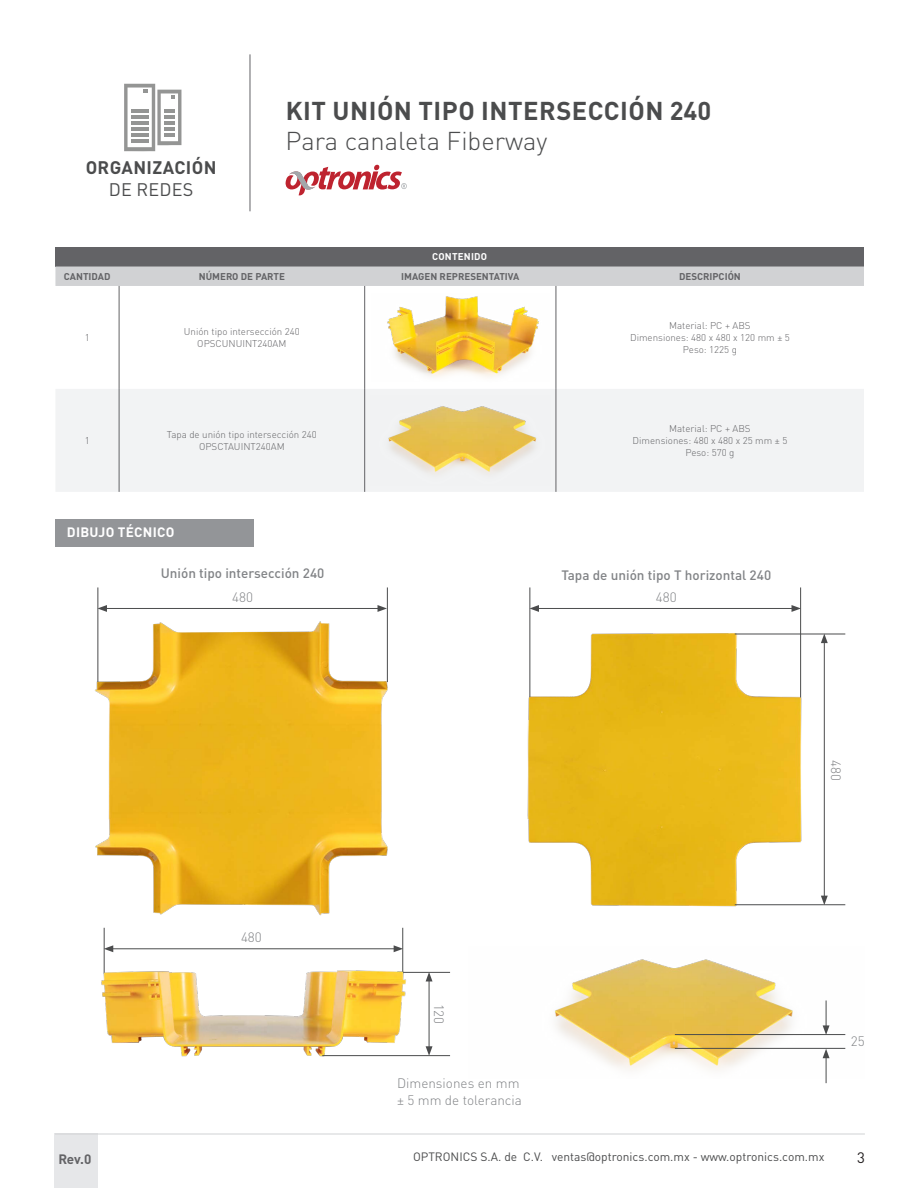
<style>
.page{position:relative;width:918px;height:1188px;background:#fff}
.page>*{position:absolute;margin:0;border:0;box-sizing:border-box;transform-origin:0 0}
.t1{font:700 25.5px "DIN Pro";letter-spacing:.02em;color:#4b4c4d}
.t2{font:300 25.5px "DIN Pro";color:#4b4c4d}
.t3{font:700 18px "DIN Pro";letter-spacing:.02em;color:#4b4c4d}
.t4{font:18px "DIN Pro";letter-spacing:.01em;color:#4b4c4d}
.t5{font:15px "DIN Pro";color:#231f20}
.t6{font:500 13.5px "DIN Pro";color:#818386}
.t7{font:300 13.5px/16.2px "DIN Pro";color:#818386}
.t8{font:700 13.5px "DIN Pro";letter-spacing:.02em;color:#fff}
.t9{font:700 13.5px "DIN Pro";color:#636366}
.t10{font:12px "DIN Pro";color:#4b4c4d}
.t11{font:300 9.75px/11.7px "DIN Pro";color:#636366;text-align:center}
.t12{font:700 9.75px "DIN Pro";color:#636366}
.t13{font:700 9.75px "DIN Pro";letter-spacing:.02em;color:#fff}
</style>
<div class="page">
<div style="left:54px;top:1134px;width:44px;height:54px;background:#e6e7e9"></div>
<hr style="left:55px;top:1134px;width:810px;height:1px;background:#d1d2d4">
<hr style="left:250px;top:54px;width:1px;height:157px;background:#636366">
<svg style="left:285px;top:165px;width:122px;height:30px"></svg>
<svg style="left:124px;top:84px;width:57px;height:67px"></svg>
<div style="left:55px;top:247px;width:809px;height:20px;background:#636366"></div>
<div style="left:55px;top:267px;width:809px;height:19px;background:#d1d2d4"></div>
<div style="left:56px;top:389px;width:808px;height:103px;background:#f2f3f4"></div>
<hr style="left:119px;top:286px;width:1px;height:103px;background:#636366">
<hr style="left:364px;top:286px;width:1px;height:103px;background:#636366">
<hr style="left:556px;top:286px;width:1px;height:103px;background:#636366">
<hr style="left:119px;top:389px;width:1px;height:103px;background:#636366">
<hr style="left:364px;top:389px;width:1px;height:103px;background:#636366">
<hr style="left:556px;top:389px;width:1px;height:103px;background:#636366">
<img style="left:387px;top:296px;width:152px;height:81px">
<img style="left:370px;top:395px;width:180px;height:90px">
<div style="left:55px;top:519px;width:199px;height:27px;background:#939598"></div>
<hr style="left:387px;top:587px;width:1px;height:95px;background:#4b4c4d">
<hr style="left:105px;top:608px;width:275px;height:1px;background:#4b4c4d">
<svg style="left:378px;top:605px;width:9px;height:7px"></svg>
<svg style="left:99px;top:605px;width:8px;height:7px"></svg>
<hr style="left:98px;top:587px;width:1px;height:95px;background:#4b4c4d">
<hr style="left:800px;top:587px;width:1px;height:111px;background:#4b4c4d">
<hr style="left:529px;top:587px;width:1px;height:111px;background:#4b4c4d">
<hr style="left:402px;top:928px;width:1px;height:46px;background:#4b4c4d">
<hr style="left:104px;top:928px;width:1px;height:46px;background:#4b4c4d">
<img style="left:555px;top:959px;width:291px;height:111px">
<img style="left:101px;top:946px;width:350px;height:111px">
<img style="left:95px;top:612px;width:309px;height:324px">
<img style="left:527px;top:607px;width:319px;height:300px">
<hr style="left:675px;top:1048px;width:170px;height:1px;background:#4b4c4d">
<svg style="left:823px;top:1000px;width:7px;height:34px"></svg>
<hr style="left:675px;top:1034px;width:170px;height:1px;background:#4b4c4d">
<svg style="left:823px;top:1049px;width:7px;height:34px"></svg>
<hr style="left:322px;top:1055px;width:128px;height:1px;background:#4b4c4d">
<hr style="left:429px;top:979px;width:1px;height:70px;background:#4b4c4d">
<svg style="left:426px;top:1046px;width:7px;height:10px"></svg>
<svg style="left:426px;top:973px;width:7px;height:8px"></svg>
<hr style="left:403px;top:972px;width:47px;height:1px;background:#4b4c4d">
<hr style="left:735px;top:904px;width:110px;height:1px;background:#4b4c4d">
<hr style="left:824px;top:641px;width:1px;height:257px;background:#4b4c4d">
<svg style="left:821px;top:896px;width:7px;height:9px"></svg>
<svg style="left:821px;top:635px;width:7px;height:8px"></svg>
<hr style="left:735px;top:634px;width:110px;height:1px;background:#4b4c4d">
<h2 class="t3" style="left:86px;top:153px;width:132px">ORGANIZACIÓN</h2>
<h2 class="t4" style="left:109px;top:177px;width:86px">DE REDES</h2>
<h1 class="t1" style="left:286px;top:89px;width:427px">KIT UNIÓN TIPO INTERSECCIÓN 240</h1>
<h1 class="t2" style="left:286px;top:121px;width:263px">Para canaleta Fiberway</h1>
<p class="t13" style="left:432px;top:248px;width:56px">CONTENIDO</p>
<p class="t12" style="left:64px;top:268px;width:48px">CANTIDAD</p>
<p class="t12" style="left:199px;top:268px;width:88px">NÚMERO DE PARTE</p>
<p class="t12" style="left:401px;top:268px;width:120px">IMAGEN REPRESENTATIVA</p>
<p class="t12" style="left:679px;top:268px;width:63px">DESCRIPCIÓN</p>
<p class="t11" style="left:85px;top:331px;width:7px">1</p>
<p class="t11" style="left:184px;top:325px;width:117px">Unión tipo intersección 240<br>OPSCUNUINT240AM</p>
<p class="t11" style="left:630px;top:319px;width:161px">Material: PC + ABS<br>Dimensiones: 480 x 480 x 120 mm ± 5<br>Peso: 1225 g</p>
<p class="t11" style="left:85px;top:434px;width:7px">1</p>
<p class="t11" style="left:167px;top:428px;width:151px">Tapa de unión tipo intersección 240<br>OPSCTAUINT240AM</p>
<p class="t11" style="left:633px;top:422px;width:156px">Material: PC + ABS<br>Dimensiones: 480 x 480 x 25 mm ± 5<br>Peso: 570 g</p>
<h3 class="t8" style="left:67px;top:521px;width:109px">DIBUJO TÉCNICO</h3>
<h3 class="t6" style="left:161px;top:562px;width:165px">Unión tipo intersección 240</h3>
<h3 class="t7" style="left:232px;top:587px;width:22px">480</h3>
<h3 class="t7" style="left:241px;top:928px;width:22px">480</h3>
<h3 class="t6" style="left:561px;top:565px;width:211px">Tapa de unión tipo T horizontal 240</h3>
<h3 class="t7" style="left:656px;top:587px;width:22px">480</h3>
<h3 class="t7" style="left:845px;top:760px;width:22px;rotate:90deg">480</h3>
<h3 class="t7" style="left:448px;top:1004px;width:22px;rotate:90deg">120</h3>
<h3 class="t7" style="left:397px;top:1074px;width:126px">Dimensiones en mm ± 5 mm de tolerancia</h3>
<h3 class="t7" style="left:851px;top:1032px;width:15px">25</h3>
<h3 class="t9" style="left:58px;top:1148px;width:34px">Rev.0</h3>
<p class="t10" style="left:413px;top:1149px;width:413px">OPTRONICS S.A. de C.V. ventas@optronics.com.mx - www.optronics.com.mx</p>
<h3 class="t5" style="left:857px;top:1148px;width:9px">3</h3>
</div>
